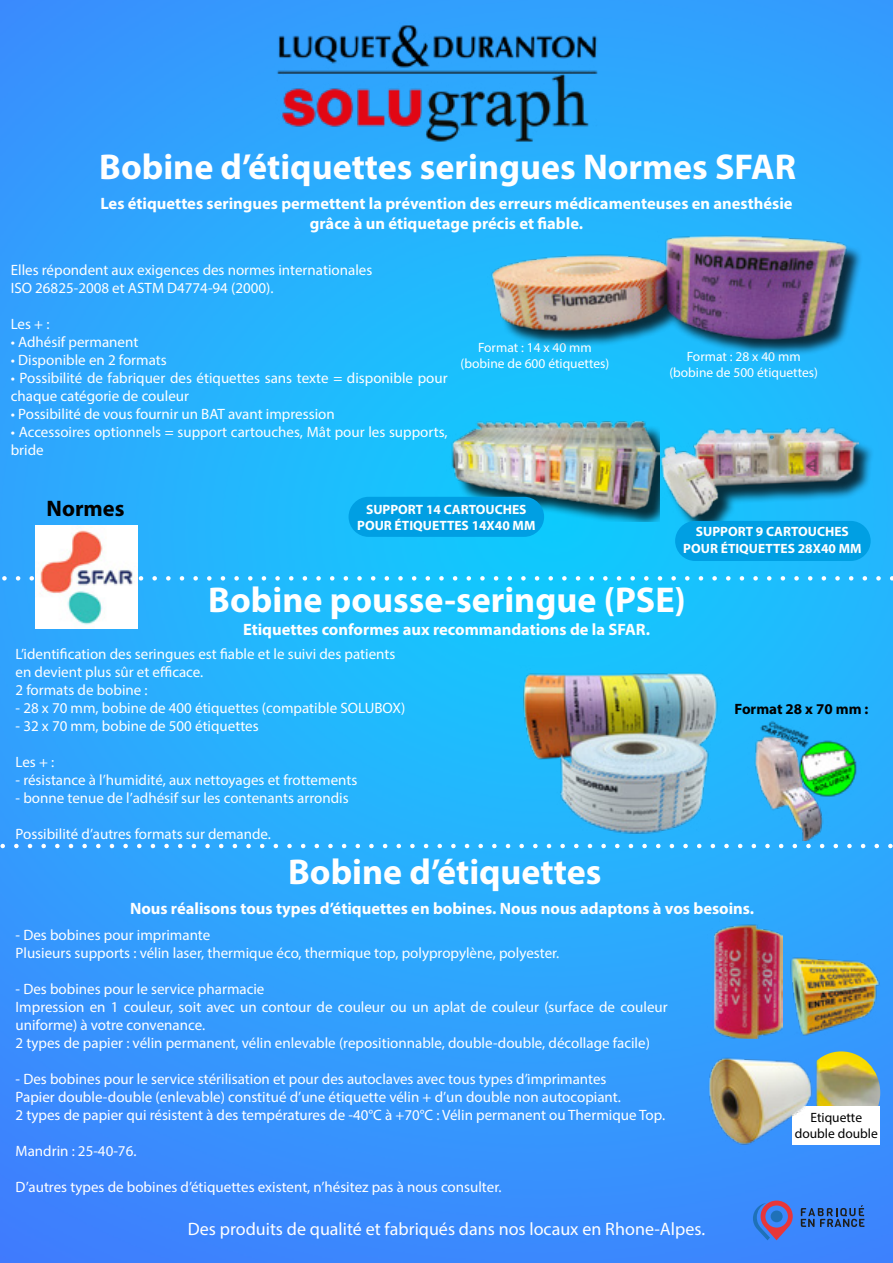
<style>
.page{position:relative;width:893px;height:1263px;background:#fff}
.page>*{position:absolute;margin:0;border:0;box-sizing:border-box;transform-origin:0 0}
.t1{font:700 36px "Myriad Pro";color:#fff}
.t2{font:700 22.5px "Myriad Pro";color:#000}
.t3{font:18px "Myriad Pro";color:#fff}
.t4{font:700 16.5px/19.8px "Myriad Pro";color:#fff;text-align:center}
.t5{font:15px/18px "Myriad Pro";color:#fff}
.t6{font:700 15px "Myriad Pro";color:#000}
.t7{font:700 13.5px/16.2px "Myriad Pro";color:#fff;text-align:center}
.t8{font:13.5px/16.2px "Myriad Pro";color:#fff;text-align:center}
.t9{font:13.5px/16.2px "Myriad Pro";color:#000;text-align:center}
</style>
<div class="page">
<img style="left:0;top:0;width:893px;height:1263px">
<img style="left:251px;top:21px;width:391px;height:121px">
<img style="left:446px;top:409px;width:213px;height:109px">
<svg style="left:801px;top:1205px;width:63px;height:22px"></svg>
<svg style="left:753px;top:1200px;width:40px;height:40px"></svg>
<div style="left:771px;top:1210px;width:12px;height:12px;background:#1f71b8;border-radius:50%"></div>
<div style="left:494px;top:238px;width:369px;height:118px;background:#000;opacity:.75"></div>
<img style="left:487px;top:219px;width:368px;height:137px">
<div style="left:663px;top:431px;width:212px;height:105px;background:#000;opacity:.75"></div>
<img style="left:659px;top:406px;width:199px;height:132px">
<div style="left:675px;top:521px;width:196px;height:40px;background:#009fe3;border-radius:20px"></div>
<img style="left:852px;top:1051px;width:28px;height:55px">
<div style="left:792px;top:1106px;width:88px;height:39px;background:#fff"></div>
<svg style="left:0;top:576px;width:893px;height:5px;background:#50ccfd"></svg>
<img style="left:35px;top:526px;width:103px;height:102px">
<img style="left:747px;top:712px;width:114px;height:128px">
<img style="left:686px;top:1047px;width:166px;height:110px">
<img style="left:782px;top:953px;width:98px;height:86px">
<img style="left:707px;top:916px;width:75px;height:123px">
<img style="left:496px;top:665px;width:248px;height:170px">
<div style="left:349px;top:497px;width:195px;height:40px;background:#009fe3;border-radius:20px"></div>
<svg style="left:0;top:844px;width:893px;height:4px"></svg>
<h1 class="t1" style="left:99px;top:143px;width:698px">Bobine d’étiquettes seringues Normes SFAR</h1>
<p class="t4" style="left:100px;top:193px;width:694px">Les étiquettes seringues permettent la prévention des erreurs médicamenteuses en anesthésie grâce à un étiquetage précis et fiable.</p>
<p class="t5" style="left:11px;top:260px;width:363px">Elles répondent aux exigences des normes internationales<br>ISO 26825-2008 et ASTM D4774-94 (2000).</p>
<p class="t5" style="left:11px;top:314px;width:40px">Les + :</p>
<p class="t5" style="left:11px;top:332px;width:129px">• Adhésif permanent</p>
<p class="t5" style="left:11px;top:350px;width:158px">• Disponible en 2 formats</p>
<p class="t5" style="left:11px;top:368px;width:438px">• Possibilité de fabriquer des étiquettes sans texte = disponible pour chaque catégorie de couleur</p>
<p class="t5" style="left:11px;top:404px;width:325px">• Possibilité de vous fournir un BAT avant impression</p>
<p class="t5" style="left:11px;top:422px;width:438px">• Accessoires optionnels = support cartouches, Mât pour les supports, bride</p>
<p class="t8" style="left:461px;top:339px;width:150px">Format : 14 x 40 mm (bobine de 600 étiquettes)</p>
<p class="t8" style="left:669px;top:348px;width:150px">Format : 28 x 40 mm (bobine de 500 étiquettes)</p>
<h2 class="t2" style="left:47px;top:494px;width:79px">Normes</h2>
<p class="t7" style="left:357px;top:500px;width:180px">SUPPORT 14 CARTOUCHES<br>POUR ÉTIQUETTES 14X40 MM</p>
<p class="t7" style="left:683px;top:523px;width:180px">SUPPORT 9 CARTOUCHES<br>POUR ÉTIQUETTES 28X40 MM</p>
<h1 class="t1" style="left:208px;top:576px;width:479px">Bobine pousse-seringue (PSE)</h1>
<p class="t4" style="left:243px;top:619px;width:408px">Etiquettes conformes aux recommandations de la SFAR.</p>
<p class="t5" style="left:16px;top:645px;width:381px">L’identification des seringues est fiable et le suivi des patients en devient plus sûr et efficace.<br>2 formats de bobine :</p>
<p class="t5" style="left:16px;top:699px;width:391px">- 28 x 70 mm, bobine de 400 étiquettes (compatible SOLUBOX)</p>
<p class="t5" style="left:16px;top:717px;width:245px">- 32 x 70 mm, bobine de 500 étiquettes</p>
<p class="t5" style="left:16px;top:753px;width:40px">Les + :</p>
<p class="t5" style="left:16px;top:771px;width:343px">- résistance à l’humidité, aux nettoyages et frottements</p>
<p class="t5" style="left:16px;top:789px;width:335px">- bonne tenue de l’adhésif sur les contenants arrondis</p>
<p class="t5" style="left:16px;top:825px;width:257px">Possibilité d’autres formats sur demande.</p>
<p class="t6" style="left:734px;top:699px;width:136px">Format 28 x 70 mm :</p>
<h1 class="t1" style="left:288px;top:848px;width:315px">Bobine d’étiquettes</h1>
<p class="t4" style="left:130px;top:898px;width:626px">Nous réalisons tous types d’étiquettes en bobines. Nous nous adaptons à vos besoins.</p>
<p class="t5" style="left:16px;top:926px;width:545px">- Des bobines pour imprimante<br>Plusieurs supports : vélin laser, thermique éco, thermique top, polypropylène, polyester.</p>
<p class="t5" style="left:16px;top:980px;width:654px">- Des bobines pour le service pharmacie<br>Impression en 1 couleur, soit avec un contour de couleur ou un aplat de couleur (surface de couleur uniforme) à votre convenance.<br>2 types de papier : vélin permanent, vélin enlevable (repositionnable, double-double, décollage facile)</p>
<p class="t5" style="left:16px;top:1070px;width:651px">- Des bobines pour le service stérilisation et pour des autoclaves avec tous types d’imprimantes<br>Papier double-double (enlevable) constitué d’une étiquette vélin + d’un double non autocopiant.<br>2 types de papier qui résistent à des températures de -40°C à +70°C : Vélin permanent ou Thermique Top.</p>
<p class="t5" style="left:16px;top:1142px;width:122px">Mandrin : 25-40-76.</p>
<p class="t5" style="left:16px;top:1178px;width:487px">D’autres types de bobines d’étiquettes existent, n’hésitez pas à nous consulter.</p>
<p class="t3" style="left:188px;top:1218px;width:519px">Des produits de qualité et fabriqués dans nos locaux en Rhone-Alpes.</p>
<p class="t9" style="left:795px;top:1109px;width:85px">Etiquette double double</p>
</div>
